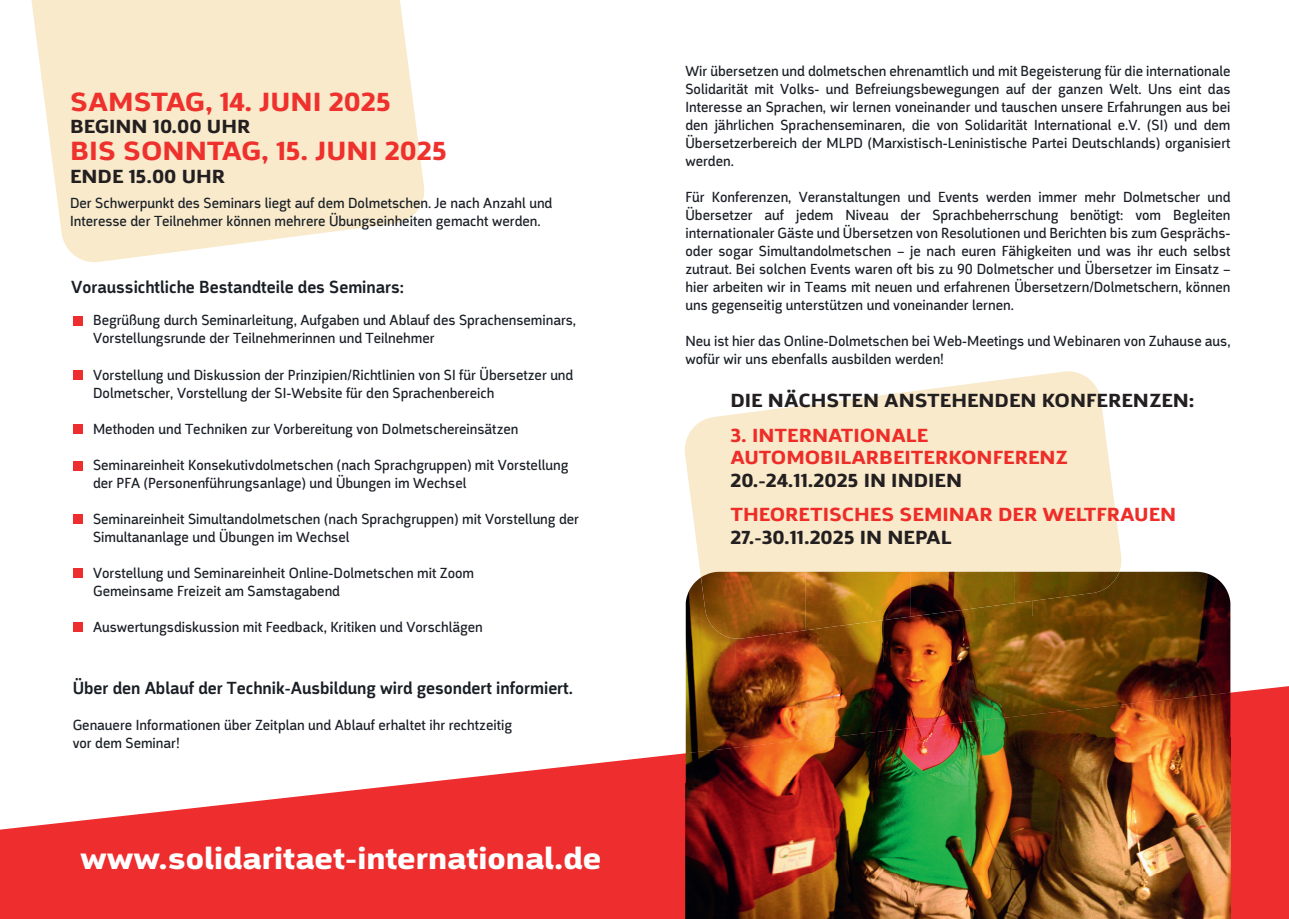
<style>
.page{position:relative;width:1289px;height:919px;background:#fff}
.page>*{position:absolute;margin:0;border:0;box-sizing:border-box;transform-origin:0 0}
.t1{font:700 32.1px "Argumentum W01";color:#fff;scale:1.14 1}
.t2{font:700 27px "Argumentum W01";color:#ee312c;scale:1.14 1}
.t3{font:700 19.5px "Argumentum W01";color:#231f20;scale:1.14 1}
.t4{font:700 19.5px/22.5px "Argumentum W01";color:#ee2d28;scale:1.14 1}
.t5{font:500 18px "Argumentum W01";color:#1a1f26}
.t6{font:15px/18px "Argumentum W01";color:#1a1f26}
</style>
<div class="page">
<svg style="left:0;top:686px;width:1288px;height:232px;fill:#ee2d2e"></svg>
<svg style="left:31px;top:0;width:394px;height:262px;background:#f8ecd2"></svg>
<svg style="left:684px;top:371px;width:437px;height:206px;background:#f8ecd2"></svg>
<div style="left:73px;top:316px;width:9px;height:9px;background:#ee2d2e"></div>
<img style="left:685px;top:577px;width:50px;height:130px">
<img style="left:910px;top:603px;width:122px;height:14px">
<img style="left:1032px;top:571px;width:148px;height:46px">
<img style="left:1180px;top:571px;width:50px;height:121px">
<img style="left:735px;top:620px;width:148px;height:87px">
<img style="left:883px;top:617px;width:297px;height:90px">
<img style="left:685px;top:707px;width:149px;height:30px">
<img style="left:834px;top:707px;width:148px;height:18px">
<img style="left:982px;top:707px;width:99px;height:2px">
<img style="left:823px;top:725px;width:110px;height:12px">
<img style="left:933px;top:709px;width:148px;height:28px">
<img style="left:1081px;top:692px;width:149px;height:45px">
<img style="left:685px;top:737px;width:545px;height:181px">
<img style="left:701px;top:571px;width:40px;height:67px">
<img style="left:805px;top:571px;width:105px;height:59px">
<img style="left:910px;top:571px;width:104px;height:45px">
<img style="left:1014px;top:571px;width:105px;height:32px">
<div style="left:73px;top:370px;width:9px;height:9px;background:#ee2d2e"></div>
<div style="left:73px;top:424px;width:9px;height:9px;background:#ee2d2e"></div>
<div style="left:73px;top:461px;width:9px;height:9px;background:#ee2d2e"></div>
<div style="left:73px;top:514px;width:9px;height:9px;background:#ee2d2e"></div>
<div style="left:73px;top:568px;width:9px;height:9px;background:#ee2d2e"></div>
<div style="left:73px;top:622px;width:9px;height:9px;background:#ee2d2e"></div>
<h2 class="t2" style="left:70px;top:87px;width:283px">SAMSTAG, 14. JUNI 2025</h2>
<h3 class="t3" style="left:70px;top:116px;width:160px">BEGINN 10.00 UHR</h3>
<h2 class="t2" style="left:70px;top:136px;width:332px">BIS SONNTAG, 15. JUNI 2025</h2>
<h3 class="t3" style="left:70px;top:165px;width:138px">ENDE 15.00 UHR</h3>
<p class="t6" style="left:70px;top:194px;width:484px">Der Schwerpunkt des Seminars liegt auf dem Dolmetschen. Je nach Anzahl und<br>Interesse der Teilnehmer können mehrere Übungseinheiten gemacht werden.</p>
<p class="t5" style="left:71px;top:277px;width:334px">Voraussichtliche Bestandteile des Seminars:</p>
<p class="t6" style="left:93px;top:311px;width:484px">Begrüßung durch Seminarleitung, Aufgaben und Ablauf des Sprachenseminars,<br>Vorstellungsrunde der Teilnehmerinnen und Teilnehmer</p>
<p class="t6" style="left:93px;top:365px;width:482px">Vorstellung und Diskussion der Prinzipien/Richtlinien von SI für Übersetzer und<br>Dolmetscher, Vorstellung der SI-Website für den Sprachenbereich</p>
<p class="t6" style="left:93px;top:419px;width:427px">Methoden und Techniken zur Vorbereitung von Dolmetschereinsätzen</p>
<p class="t6" style="left:93px;top:455px;width:477px">Seminareinheit Konsekutivdolmetschen (nach Sprachgruppen) mit Vorstellung der PFA (Personenführungsanlage) und Übungen im Wechsel</p>
<p class="t6" style="left:93px;top:509px;width:487px">Seminareinheit Simultandolmetschen (nach Sprachgruppen) mit Vorstellung der<br>Simultananlage und Übungen im Wechsel</p>
<p class="t6" style="left:93px;top:563px;width:382px">Vorstellung und Seminareinheit Online-Dolmetschen mit Zoom<br>Gemeinsame Freizeit am Samstagabend</p>
<p class="t6" style="left:93px;top:617px;width:391px">Auswertungsdiskussion mit Feedback, Kritiken und Vorschlägen</p>
<p class="t5" style="left:73px;top:678px;width:502px">Über den Ablauf der Technik-Ausbildung wird gesondert informiert.</p>
<p class="t6" style="left:73px;top:716px;width:441px">Genauere Informationen über Zeitplan und Ablauf erhaltet ihr rechtzeitig vor dem Seminar!</p>
<h1 class="t1" style="left:80px;top:840px;width:458px">www.solidaritaet-international.de</h1>
<p class="t6" style="left:685px;top:62px;width:546px;text-align:justify">Wir übersetzen und dolmetschen ehrenamtlich und mit Begeisterung für die internationale Solidarität mit Volks- und Befreiungsbewegungen auf der ganzen Welt. Uns eint das Interesse an Sprachen, wir lernen voneinander und tauschen unsere Erfahrungen aus bei den jährlichen Sprachenseminaren, die von Solidarität International e.V. (SI) und dem Übersetzerbereich der MLPD (Marxistisch-Leninistische Partei Deutschlands) organisiert werden.</p>
<p class="t6" style="left:685px;top:188px;width:546px;text-align:justify">Für Konferenzen, Veranstaltungen und Events werden immer mehr Dolmetscher und Übersetzer auf jedem Niveau der Sprachbeherrschung benötigt: vom Begleiten internationaler Gäste und Übersetzen von Resolutionen und Berichten bis zum Gesprächs&shy;oder sogar Simultandolmetschen – je nach euren Fähigkeiten und was ihr euch selbst zutraut. Bei solchen Events waren oft bis zu 90 Dolmetscher und Übersetzer im Einsatz – hier arbeiten wir in Teams mit neuen und erfahrenen Übersetzern/Dolmetschern, können uns gegenseitig unterstützen und voneinander lernen.</p>
<p class="t6" style="left:685px;top:332px;width:546px">Neu ist hier das Online-Dolmetschen bei Web-Meetings und Webinaren von Zuhause aus, wofür wir uns ebenfalls ausbilden werden!</p>
<h3 class="t3" style="left:730px;top:390px;width:408px">DIE NÄCHSTEN ANSTEHENDEN KONFERENZEN:</h3>
<h3 class="t4" style="left:730px;top:424px;width:297px">3. INTERNATIONALE<br>AUTOMOBILARBEITERKONFERENZ</h3>
<h3 class="t3" style="left:730px;top:469px;width:205px">20.-24.11.2025 IN INDIEN</h3>
<h3 class="t4" style="left:730px;top:503px;width:392px">THEORETISCHES SEMINAR DER WELTFRAUEN</h3>
<h3 class="t3" style="left:730px;top:526px;width:196px">27.-30.11.2025 IN NEPAL</h3>
</div>
